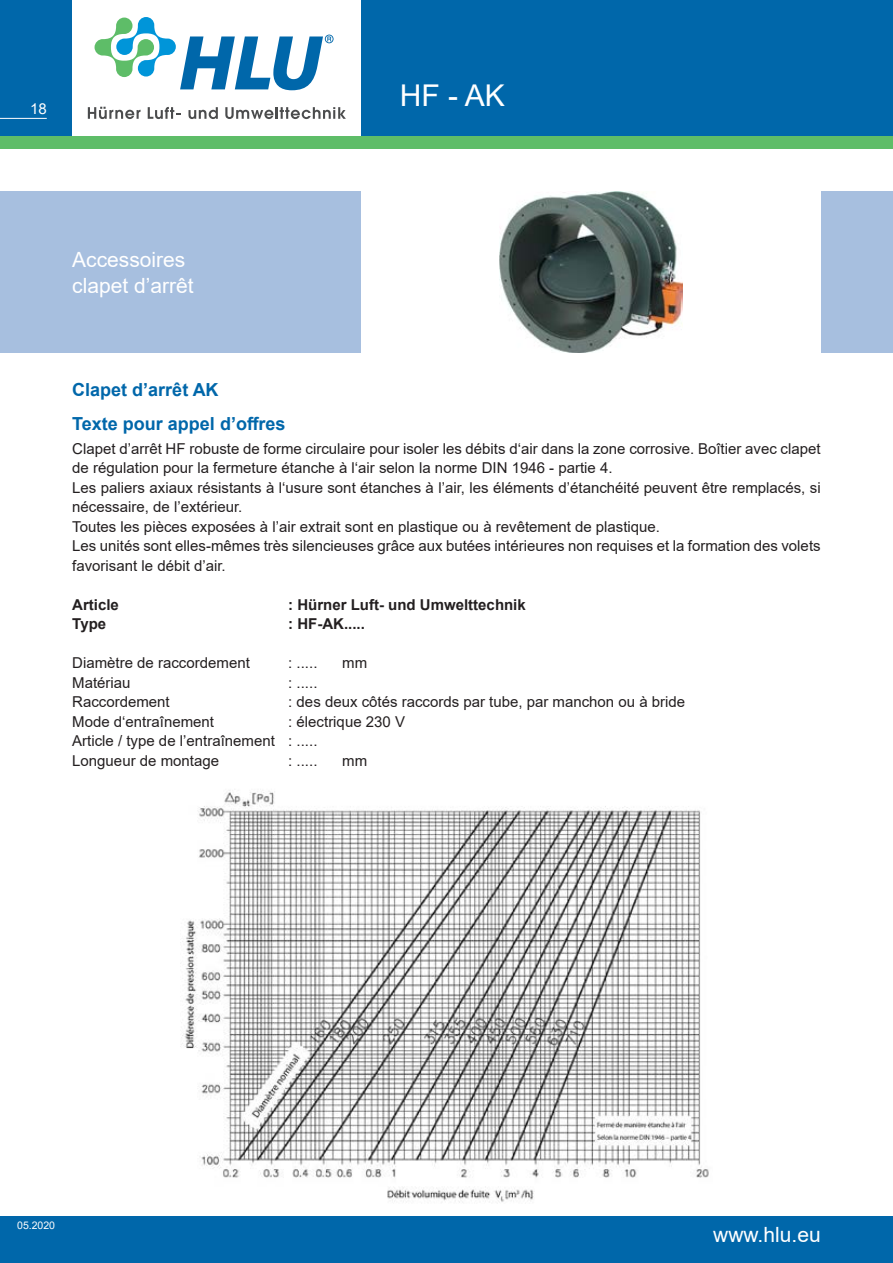
<style>
.page{position:relative;width:893px;height:1263px;background:#fff}
.page>*{position:absolute;margin:0;border:0;box-sizing:border-box;transform-origin:0 0}
.t1{font:30px "Arial";color:#fff}
.t2{font:21px/25.5px "Arial";color:#fff}
.t3{font:700 18px "Arial";color:#0067aa}
.t4{font:15px/19.5px "Arial";color:#231f20}
.t5{font:700 15px "Arial";color:#231f20}
.t6{font:15px "Arial";color:#fff}
.t7{font:10.5px "Arial";color:#fff}
</style>
<div class="page">
<div style="left:0;top:136px;width:893px;height:13px;background:#5ebd68"></div>
<div style="left:0;top:0;width:72px;height:136px;background:#0067aa"></div>
<hr style="left:0;top:118px;width:47px;height:1px;background:#fff">
<div style="left:0;top:1216px;width:893px;height:47px;background:#0067aa"></div>
<div style="left:361px;top:0;width:532px;height:136px;background:#0067aa"></div>
<div style="left:821px;top:191px;width:72px;height:162px;background:#a7bfdf"></div>
<div style="left:0;top:191px;width:361px;height:162px;background:#a7bfdf"></div>
<svg style="left:88px;top:107px;width:53px;height:12px"></svg>
<svg style="left:148px;top:107px;width:33px;height:12px"></svg>
<svg style="left:188px;top:107px;width:30px;height:12px"></svg>
<svg style="left:225px;top:107px;width:121px;height:12px"></svg>
<svg style="left:95px;top:17px;width:239px;height:73px"></svg>
<img style="left:181px;top:790px;width:528px;height:413px">
<img style="left:500px;top:192px;width:182px;height:161px">
<p class="t6" style="left:30px;top:98px;width:18px">18</p>
<p class="t1" style="left:400px;top:75px;width:107px">HF - AK</p>
<p class="t2" style="left:72px;top:247px;width:123px">Accessoires clapet d’arrêt</p>
<p class="t3" style="left:72px;top:377px;width:148px">Clapet d’arrêt AK</p>
<p class="t3" style="left:72px;top:411px;width:215px">Texte pour appel d’offres</p>
<p class="t4" style="left:72px;top:439px;width:750px">Clapet d’arrêt HF robuste de forme circulaire pour isoler les débits d‘air dans la zone corrosive. Boîtier avec clapet de régulation pour la fermeture étanche à l‘air selon la norme DIN 1946 - partie 4.</p>
<p class="t4" style="left:72px;top:478px;width:750px">Les paliers axiaux résistants à l‘usure sont étanches à l’air, les éléments d’étanchéité peuvent être remplacés, si nécessaire, de l’extérieur.</p>
<p class="t4" style="left:72px;top:517px;width:589px">Toutes les pièces exposées à l’air extrait sont en plastique ou à revêtement de plastique.</p>
<p class="t4" style="left:72px;top:536px;width:750px">Les unités sont elles-mêmes très silencieuses grâce aux butées intérieures non requises et la formation des volets favorisant le débit d’air.</p>
<p class="t5" style="left:72px;top:594px;width:48px">Article</p>
<p class="t5" style="left:288px;top:594px;width:239px">: Hürner Luft- und Umwelttechnik</p>
<p class="t5" style="left:72px;top:613px;width:35px">Type</p>
<p class="t5" style="left:288px;top:613px;width:78px">: HF-AK.....</p>
<p class="t4" style="left:72px;top:653px;width:179px">Diamètre de raccordement</p>
<p class="t4" style="left:288px;top:653px;width:31px">: .....</p>
<p class="t4" style="left:342px;top:653px;width:26px">mm</p>
<p class="t4" style="left:72px;top:673px;width:60px">Matériau</p>
<p class="t4" style="left:288px;top:673px;width:31px">: .....</p>
<p class="t4" style="left:72px;top:692px;width:99px">Raccordement</p>
<p class="t4" style="left:288px;top:692px;width:398px">: des deux côtés raccords par tube, par manchon ou à bride</p>
<p class="t4" style="left:72px;top:712px;width:143px">Mode d‘entraînement</p>
<p class="t4" style="left:288px;top:712px;width:118px">: électrique 230 V</p>
<p class="t4" style="left:72px;top:731px;width:247px">Article / type de l’entraînement : .....</p>
<p class="t4" style="left:72px;top:751px;width:148px">Longueur de montage</p>
<p class="t4" style="left:288px;top:751px;width:31px">: .....</p>
<p class="t4" style="left:342px;top:751px;width:26px">mm</p>
<p class="t7" style="left:17px;top:1218px;width:39px">05.2020</p>
<h2 class="t2" style="left:713px;top:1222px;width:109px">www.hlu.eu</h2>
</div>
